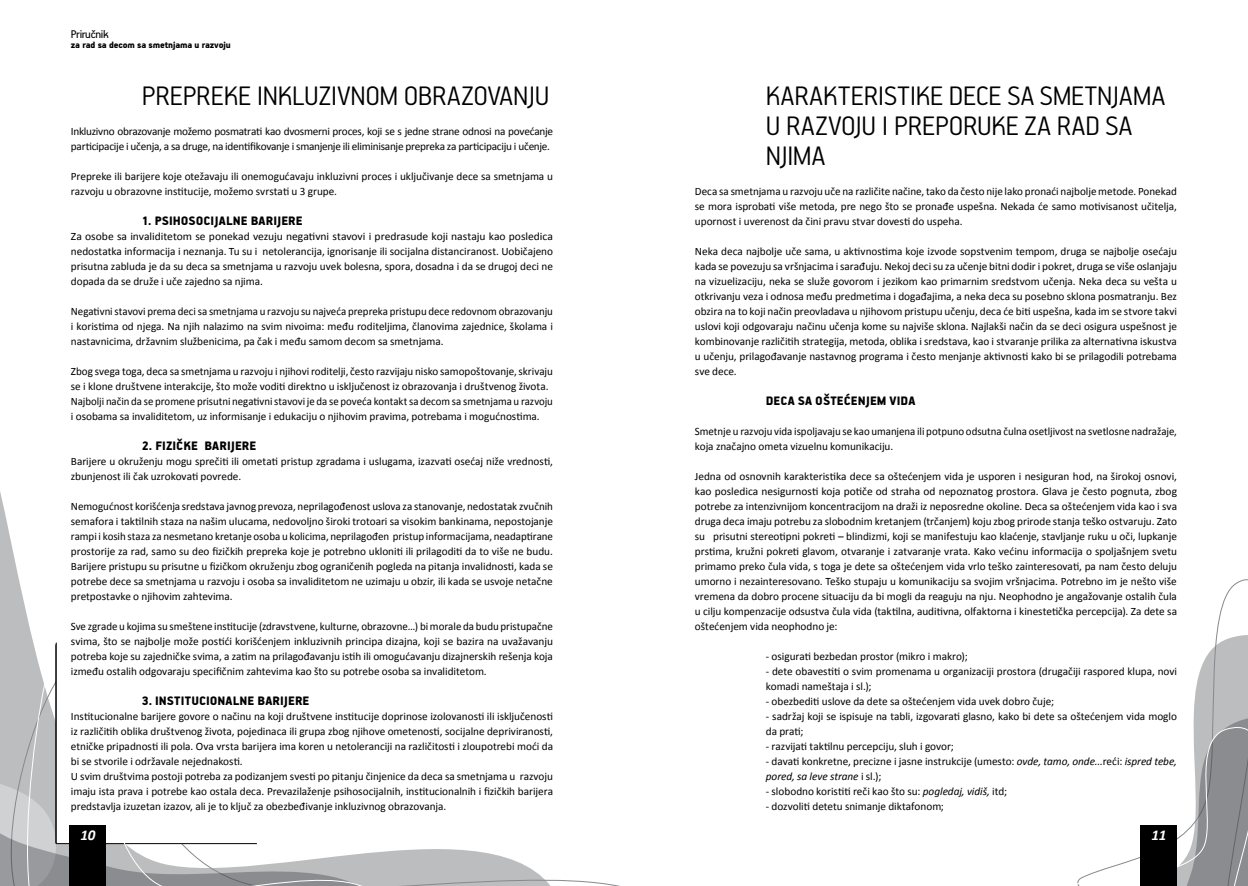
<style>
.page{position:relative;width:1248px;height:886px;background:#fff}
.page>*{position:absolute;margin:0;border:0;box-sizing:border-box;transform-origin:0 0}
.t1{font:300 30px/30px "PF Handbook Pro";letter-spacing:-.005em;color:#000}
.t2{font:italic 700 15px "Calibri";color:#fff}
.t3{font:900 13.75px "PF Handbook Pro";letter-spacing:.005em;color:#000}
.t4{font:12.5px "PF Handbook Pro";letter-spacing:-.025em;color:#000}
.t5{font:11.25px/15px "Calibri";letter-spacing:-.005em;color:#000}
.t6{font:11.25px/15px "Calibri";letter-spacing:-.025em;color:#000}
.t7{font:900 10px "PF Handbook Pro";color:#000}
.s1{font-style:italic}
</style>
<div class="page">
<svg style="left:0;top:492px;width:18px;height:81px"></svg>
<svg style="left:438px;top:849px;width:182px;height:37px"></svg>
<svg style="left:0;top:573px;width:438px;height:313px"></svg>
<svg style="left:1194px;top:579px;width:53px;height:124px"></svg>
<svg style="left:1077px;top:703px;width:170px;height:183px"></svg>
<div style="left:1140px;top:825px;width:37px;height:61px;background:#000"></div>
<p class="t4" style="left:71px;top:26px;width:39px">Priručnik</p>
<p class="t7" style="left:71px;top:39px;width:161px">ZA RAD SA DECOM SA SMETNJAMA U RAZVOJU</p>
<p class="t1" style="left:142px;top:80px;width:409px">PREPREKE INKLUZIVNOM OBRAZOVANJU</p>
<p class="t6" style="left:71px;top:123px;width:483px">Inkluzivno obrazovanje možemo posmatrati kao dvosmerni proces, koji se s jedne strane odnosi na povećanje participacije i učenja, a sa druge, na identifikovanje i smanjenje ili eliminisanje prepreka za participaciju i učenje.</p>
<p class="t5" style="left:71px;top:168px;width:483px">Prepreke ili barijere koje otežavaju ili onemogućavaju inkluzivni proces i uključivanje dece sa smetnjama u razvoju u obrazovne institucije, možemo svrstati u 3 grupe.</p>
<p class="t3" style="left:142px;top:212px;width:162px">1. PSIHOSOCIJALNE BARIJERE</p>
<p class="t5" style="left:71px;top:228px;width:483px;text-align:justify">Za osobe sa invaliditetom se ponekad vezuju negativni stavovi i predrasude koji nastaju kao posledica nedostatka informacija i neznanja. Tu su i netolerancija, ignorisanje ili socijalna distanciranost. Uobičajeno prisutna zabluda je da su deca sa smetnjama u razvoju uvek bolesna, spora, dosadna i da se drugoj deci ne dopada da se druže i uče zajedno sa njima.</p>
<p class="t5" style="left:71px;top:303px;width:483px;text-align:justify">Negativni stavovi prema deci sa smetnjama u razvoju su najveća prepreka pristupu dece redovnom obrazovanju i koristima od njega. Na njih nalazimo na svim nivoima: među roditeljima, članovima zajednice, školama i nastavnicima, državnim službenicima, pa čak i među samom decom sa smetnjama.</p>
<p class="t5" style="left:71px;top:363px;width:483px">Zbog svega toga, deca sa smetnjama u razvoju i njihovi roditelji, često razvijaju nisko samopoštovanje, skrivaju se i klone društvene interakcije, što može voditi direktno u isključenost iz obrazovanja i društvenog života.<br>Najbolji način da se promene prisutni negativni stavovi je da se poveća kontakt sa decom sa smetnjama u razvoju i osobama sa invaliditetom, uz informisanje i edukaciju o njihovim pravima, potrebama i mogućnostima.</p>
<p class="t3" style="left:142px;top:437px;width:116px">2. FIZIČKE BARIJERE</p>
<p class="t5" style="left:71px;top:453px;width:483px">Barijere u okruženju mogu sprečiti ili ometati pristup zgradama i uslugama, izazvati osećaj niže vrednosti, zbunjenost ili čak uzrokovati povrede.</p>
<p class="t5" style="left:71px;top:498px;width:483px;text-align:justify">Nemogućnost korišćenja sredstava javnog prevoza, neprilagođenost uslova za stanovanje, nedostatak zvučnih semafora i taktilnih staza na našim ulucama, nedovoljno široki trotoari sa visokim bankinama, nepostojanje rampi i kosih staza za nesmetano kretanje osoba u kolicima, neprilagođen pristup informacijama, neadaptirane prostorije za rad, samo su deo fizičkih prepreka koje je potrebno ukloniti ili prilagoditi da to više ne budu.<br>Barijere pristupu su prisutne u fizičkom okruženju zbog ograničenih pogleda na pitanja invalidnosti, kada se potrebe dece sa smetnjama u razvoju i osoba sa invaliditetom ne uzimaju u obzir, ili kada se usvoje netačne pretpostavke o njihovim zahtevima.</p>
<p class="t5" style="left:71px;top:618px;width:483px;text-align:justify">Sve zgrade u kojima su smeštene institucije (zdravstvene, kulturne, obrazovne…) bi morale da budu pristupačne svima, što se najbolje može postići korišćenjem inkluzivnih principa dizajna, koji se bazira na uvažavanju potreba koje su zajedničke svima, a zatim na prilagođavanju istih ili omogućavanju dizajnerskih rešenja koja između ostalih odgovaraju specifičnim zahtevima kao što su potrebe osoba sa invaliditetom.</p>
<p class="t3" style="left:142px;top:692px;width:169px">3. INSTITUCIONALNE BARIJERE</p>
<p class="t5" style="left:71px;top:708px;width:483px">Institucionalne barijere govore o načinu na koji društvene institucije doprinose izolovanosti ili isključenosti iz različitih oblika društvenog života, pojedinaca ili grupa zbog njihove ometenosti, socijalne depriviranosti, etničke pripadnosti ili pola. Ova vrsta barijera ima koren u netoleranciji na različitosti i zloupotrebi moći da bi se stvorile i održavale nejednakosti.<br>U svim društvima postoji potreba za podizanjem svesti po pitanju činjenice da deca sa smetnjama u razvoju imaju ista prava i potrebe kao ostala deca. Prevazilaženje psihosocijalnih, institucionalnih i fizičkih barijera predstavlja izuzetan izazov, ali je to ključ za obezbeđivanje inkluzivnog obrazovanja.</p>
<p class="t2" style="left:81px;top:826px;width:16px">10</p>
<p class="t1" style="left:765px;top:80px;width:401px">KARAKTERISTIKE DECE SA SMETNJAMA<br>U RAZVOJU I PREPORUKE ZA RAD SA<br>NJIMA</p>
<p class="t5" style="left:694px;top:183px;width:483px;text-align:justify">Deca sa smetnjama u razvoju uče na različite načine, tako da često nije lako pronaći najbolje metode. Ponekad se mora isprobati više metoda, pre nego što se pronađe uspešna. Nekada će samo motivisanost učitelja, upornost i uverenost da čini pravu stvar dovesti do uspeha.</p>
<p class="t5" style="left:694px;top:243px;width:483px;text-align:justify">Neka deca najbolje uče sama, u aktivnostima koje izvode sopstvenim tempom, druga se najbolje osećaju kada se povezuju sa vršnjacima i sarađuju. Nekoj deci su za učenje bitni dodir i pokret, druga se više oslanjaju na vizuelizaciju, neka se služe govorom i jezikom kao primarnim sredstvom učenja. Neka deca su vešta u otkrivanju veza i odnosa među predmetima i događajima, a neka deca su posebno sklona posmatranju. Bez obzira na to koji način preovladava u njihovom pristupu učenju, deca će biti uspešna, kada im se stvore takvi uslovi koji odgovaraju načinu učenja kome su najviše sklona. Najlakši način da se deci osigura uspešnost je kombinovanje različitih strategija, metoda, oblika i sredstava, kao i stvaranje prilika za alternativna iskustva u učenju, prilagođavanje nastavnog programa i često menjanje aktivnosti kako bi se prilagodili potrebama sve dece.</p>
<p class="t3" style="left:765px;top:392px;width:16px">DECA</p>
<p class="t3" style="left:797px;top:392px;width:26px">SA OŠTE</p>
<p class="t3" style="left:843px;top:392px;width:15px">ĆENJEM</p>
<p class="t3" style="left:889px;top:392px;width:27px">VI DA</p>
<p class="t5" style="left:694px;top:423px;width:483px">Smetnje u razvoju vida ispoljavaju se kao umanjena ili potpuno odsutna čulna osetljivost na svetlosne nadražaje, koja značajno ometa vizuelnu komunikaciju.</p>
<p class="t5" style="left:694px;top:468px;width:483px;text-align:justify">Jedna od osnovnih karakteristika dece sa oštećenjem vida je usporen i nesiguran hod, na širokoj osnovi, kao posledica nesigurnosti koja potiče od straha od nepoznatog prostora. Glava je često pognuta, zbog potrebe za intenzivnijom koncentracijom na draži iz neposredne okoline. Deca sa oštećenjem vida kao i sva druga deca imaju potrebu za slobodnim kretanjem (trčanjem) koju zbog prirode stanja teško ostvaruju. Zato su prisutni stereotipni pokreti – blindizmi, koji se manifestuju kao klaćenje, stavljanje ruku u oči, lupkanje prstima, kružni pokreti glavom, otvaranje i zatvaranje vrata. Kako većinu informacija o spoljašnjem svetu primamo preko čula vida, s toga je dete sa oštećenjem vida vrlo teško zainteresovati, pa nam često deluju umorno i nezainteresovano. Teško stupaju u komunikaciju sa svojim vršnjacima. Potrebno im je nešto više vremena da dobro procene situaciju da bi mogli da reaguju na nju. Neophodno je angažovanje ostalih čula u cilju kompenzacije odsustva čula vida (taktilna, auditivna, olfaktorna i kinestetička percepcija). Za dete sa oštećenjem vida neophodno je:</p>
<p class="t5" style="left:765px;top:648px;width:203px">- osigurati bezbedan prostor (mikro i makro);</p>
<p class="t5" style="left:765px;top:663px;width:413px">- dete obavestiti o svim promenama u organizaciji prostora (drugačiji raspored klupa, novi komadi nameštaja i sl.);</p>
<p class="t5" style="left:765px;top:693px;width:290px">- obezbediti uslove da dete sa oštećenjem vida uvek dobro čuje;</p>
<p class="t5" style="left:765px;top:708px;width:412px">- sadržaj koji se ispisuje na tabli, izgovarati glasno, kako bi dete sa oštećenjem vida moglo da prati;</p>
<p class="t5" style="left:765px;top:738px;width:189px">- razvijati taktilnu percepciju, sluh i govor;</p>
<p class="t5" style="left:765px;top:753px;width:413px">- davati konkretne, precizne i jasne instrukcije (umesto: <span class="s1">ovde, tamo, onde...</span>reći: <span class="s1">ispred tebe, pored, sa leve strane</span> i sl.);</p>
<p class="t5" style="left:765px;top:783px;width:243px">- slobodno koristiti reči kao što su: <span class="s1">pogledaj, vidiš,</span> itd;</p>
<p class="t5" style="left:765px;top:798px;width:180px">- dozvoliti detetu snimanje diktafonom;</p>
<p class="t2" style="left:1151px;top:826px;width:16px">11</p>
</div>
